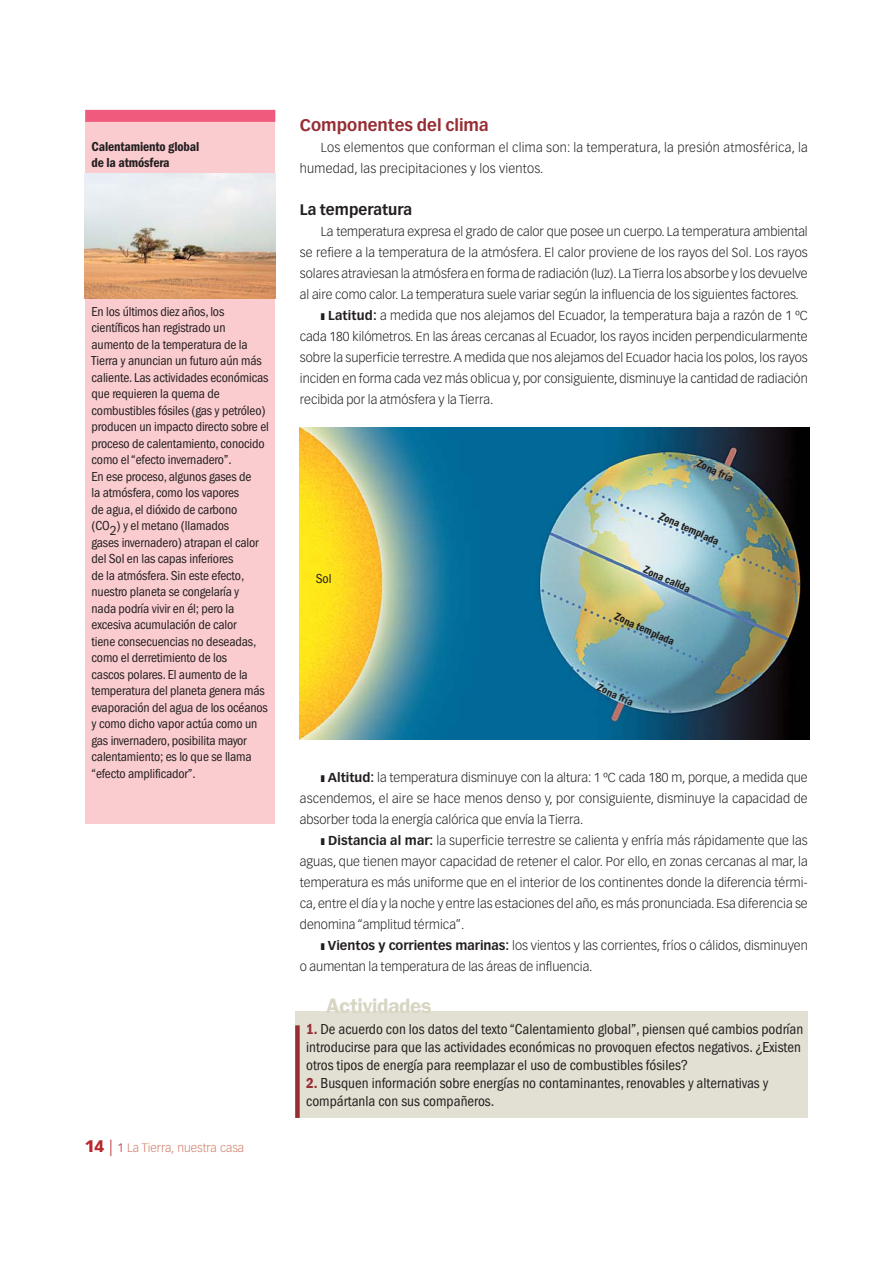
<style>
.page{position:relative;width:893px;height:1263px;background:#fff}
.page>*{position:absolute;margin:0;border:0;box-sizing:border-box;transform-origin:0 0}
.t1{font:600 21px "ITC Franklin Gothic Std";letter-spacing:-.02em;color:#d8d6c3}
.t2{font:700 16.5px "Vectora LT Std";color:#962e34}
.t3{font:condensed 15px/18px "ITC Franklin Gothic Std";color:#231f20}
.t4{font:700 15px "Vectora LT Std";color:#231f20}
.t5{font:condensed 13.5px/16.5px "ITC Franklin Gothic Std";letter-spacing:-.01em;color:#231f20}
.t6{font:13.5px/16.5px "ITC Franklin Gothic Std Dm Cd";letter-spacing:-.01em;color:#231f20}
.t7{font:300 12.75px/21px "Vectora LT Std";color:#231f20;text-align:justify}
.t8{font:300 12.75px/21px "Vectora LT Std";letter-spacing:.02em;color:#231f20}
.t9{font:300 12px "Vectora LT Std";color:#d07d68}
.t10{font:11.25px "ITC Franklin Gothic Std Dm Cd";color:#231f20}
.s1{font-weight:900;font-size:16.5px;color:#b8292f}
.s2{font-size:16.5px;color:#b8292f}
.s3{color:#b8292f}
.s4{font-weight:700}
.s5{font-family:"ITC Franklin Gothic Std Dm Cd";font-stretch:normal;color:#962e34}
</style>
<div class="page">
<div style="left:85px;top:121px;width:190px;height:703px;background:#facccf"></div>
<div style="left:85px;top:110px;width:190px;height:12px;background:#f05b7d"></div>
<img style="left:85px;top:174px;width:190px;height:125px">
<div style="left:295px;top:1012px;width:513px;height:106px;background:#e2e0d3"></div>
<div style="left:295px;top:1025px;width:5px;height:93px;background:#962e34"></div>
<img style="left:300px;top:427px;width:509px;height:313px">
<p class="t6" style="left:92px;top:139px;width:109px">Calentamiento global de la atmósfera</p>
<p class="t5" style="left:92px;top:304px;width:179px">En los últimos diez años, los científicos han registrado un aumento de la temperatura de la<br>Tierra y anuncian un futuro aún más caliente. Las actividades económicas que requieren la quema de combustibles fósiles (gas y petróleo) producen un impacto directo sobre el proceso de calentamiento, conocido como el “efecto invernadero”.<br>En ese proceso, algunos gases de<br>la atmósfera, como los vapores<br>de agua, el dióxido de carbono (CO2) y el metano (llamados<br>gases invernadero) atrapan el calor del Sol en las capas inferiores<br>de la atmósfera. Sin este efecto, nuestro planeta se congelaría y<br>nada podría vivir en él; pero la excesiva acumulación de calor<br>tiene consecuencias no deseadas, como el derretimiento de los<br>cascos polares. El aumento de la temperatura del planeta genera más evaporación del agua de los océanos y como dicho vapor actúa como un gas invernadero, posibilita mayor calentamiento; es lo que se llama “efecto amplificador”.</p>
<p class="t9" style="left:85px;top:1143px;width:161px"><span class="s1">14</span> <span class="s2">|</span> <span class="s3">1</span> La Tierra, nuestra casa</p>
<p class="t2" style="left:300px;top:118px;width:190px">Componentes del clima</p>
<p class="t8" style="left:300px;top:138px;width:509px;text-indent:21px">Los elementos que conforman el clima son: la temperatura, la presión atmosférica, la humedad, las precipitaciones y los vientos.</p>
<p class="t4" style="left:300px;top:203px;width:114px">La temperatura</p>
<p class="t7" style="left:321px;top:222px;width:488px">La temperatura expresa el grado de calor que posee un cuerpo. La temperatura ambiental</p>
<p class="t7" style="left:300px;top:243px;width:509px">se refiere a la temperatura de la atmósfera. El calor proviene de los rayos del Sol. Los rayos</p>
<p class="t7" style="left:300px;top:264px;width:509px">solares atraviesan la atmósfera en forma de radiación (luz). La Tierra los absorbe y los devuelve</p>
<p class="t7" style="left:300px;top:285px;width:500px">al aire como calor. La temperatura suele variar según la influencia de los siguientes factores.</p>
<p class="t7" style="left:321px;top:306px;width:488px">❚ <span class="s4">Latitud:</span> a medida que nos alejamos del Ecuador, la temperatura baja a razón de 1 ºC</p>
<p class="t7" style="left:300px;top:327px;width:509px">cada 180 kilómetros. En las áreas cercanas al Ecuador, los rayos inciden perpendicularmente</p>
<p class="t7" style="left:300px;top:348px;width:509px">sobre la superficie terrestre. A medida que nos alejamos del Ecuador hacia los polos, los rayos</p>
<p class="t7" style="left:300px;top:369px;width:509px">inciden en forma cada vez más oblicua y, por consiguiente, disminuye la cantidad de radiación</p>
<p class="t7" style="left:300px;top:390px;width:195px">recibida por la atmósfera y la Tierra.</p>
<p class="t10" style="left:699px;top:459px;width:40px;rotate:24deg">Zona fría</p>
<p class="t5" style="left:316px;top:571px;width:17px">Sol</p>
<p class="t10" style="left:662px;top:512px;width:66px;rotate:24deg">Zona templada</p>
<p class="t10" style="left:646px;top:565px;width:51px;rotate:24deg">Zona calida</p>
<p class="t10" style="left:617px;top:612px;width:66px;rotate:24deg">Zona templada</p>
<p class="t10" style="left:600px;top:683px;width:40px;rotate:24deg">Zona fría</p>
<p class="t7" style="left:300px;top:768px;width:509px;text-indent:21px">❚ <span class="s4">Altitud:</span> la temperatura disminuye con la altura: 1 ºC cada 180 m, porque, a medida que ascendemos, el aire se hace menos denso y, por consiguiente, disminuye la capacidad de absorber toda la energía calórica que envía la Tierra.</p>
<p class="t7" style="left:300px;top:831px;width:509px;text-indent:21px">❚ <span class="s4">Distancia al mar:</span> la superficie terrestre se calienta y enfría más rápidamente que las aguas, que tienen mayor capacidad de retener el calor. Por ello, en zonas cercanas al mar, la temperatura es más uniforme que en el interior de los continentes donde la diferencia térmi&shy;ca, entre el día y la noche y entre las estaciones del año, es más pronunciada. Esa diferencia se denomina “amplitud térmica”.</p>
<p class="t7" style="left:300px;top:936px;width:509px;text-indent:21px">❚ <span class="s4">Vientos y corrientes marinas:</span> los vientos y las corrientes, fríos o cálidos, disminuyen o aumentan la temperatura de las áreas de influencia.</p>
<h1 class="t1" style="left:326px;top:993px;width:107px">Actividades</h1>
<p class="t3" style="left:306px;top:1021px;width:499px"><span class="s5">1.</span> De acuerdo con los datos del texto “Calentamiento global”, piensen qué cambios podrían introducirse para que las actividades económicas no provoquen efectos negativos. ¿Existen otros tipos de energía para reemplazar el uso de combustibles fósiles?</p>
<p class="t3" style="left:306px;top:1075px;width:464px"><span class="s5">2.</span> Busquen información sobre energías no contaminantes, renovables y alternativas y compártanla con sus compañeros.</p>
</div>
